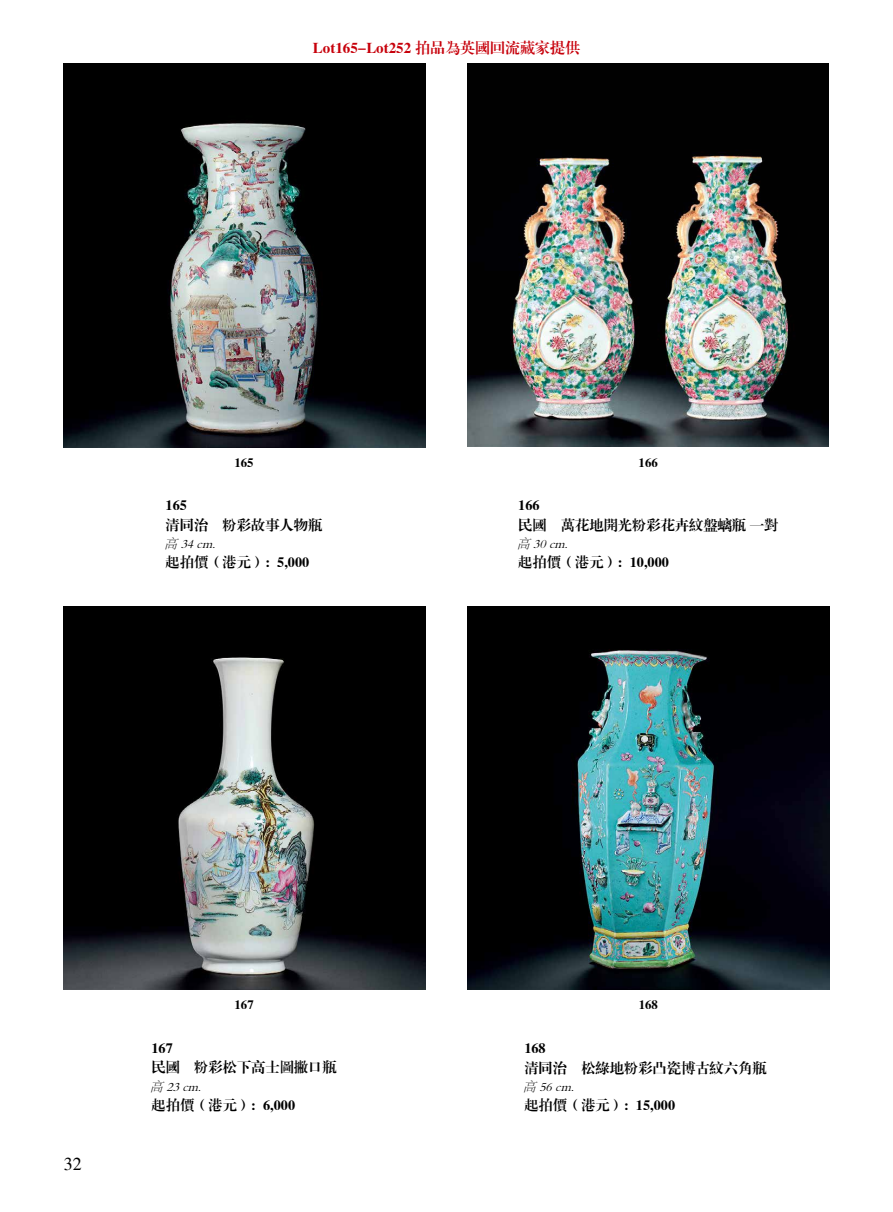
<style>
.page{position:relative;width:893px;height:1212px;background:#fff}
.page>*{position:absolute;margin:0;border:0;box-sizing:border-box;transform-origin:0 0}
.t1{font:18px "Times";color:#000}
.t2{font:15px "FZXBSFW GB1 0";color:#c7000b}
.t3{font:14.25px/19.5px "FZXBSFW GB1 0";color:#000}
.t4{font:italic 12.75px "FZSYFW GB1 0";color:#000}
.t5{font:12.75px "FZXBSFW GB1 0";color:#000}
.s1{font-family:"FZXBSK GBK1 0"}
</style>
<div class="page">
<img style="left:467px;top:64px;width:362px;height:383px">
<img style="left:467px;top:607px;width:362px;height:383px">
<img style="left:63px;top:607px;width:362px;height:383px">
<img style="left:63px;top:64px;width:362px;height:383px">
<p class="t2" style="left:313px;top:40px;width:269px">Lot165-Lot252 拍品为英国回流藏家提供</p>
<p class="t5" style="left:234px;top:455px;width:21px">165</p>
<p class="t5" style="left:639px;top:455px;width:21px">166</p>
<p class="t3" style="left:166px;top:496px;width:158px">165<br>清同治 粉彩故事人物瓶</p>
<p class="t4" style="left:164px;top:537px;width:56px">高 34cm.</p>
<p class="t3" style="left:166px;top:553px;width:145px">起拍价（港元）: 5,000</p>
<p class="t3" style="left:518px;top:496px;width:262px">166<br>民国 万花地开光粉彩花卉纹盘螭瓶 一对</p>
<p class="t4" style="left:517px;top:537px;width:56px">高 30cm.</p>
<p class="t3" style="left:518px;top:553px;width:152px">起拍价（港元）: 10,000</p>
<p class="t1" style="left:64px;top:1153px;width:19px">32</p>
<p class="t5" style="left:235px;top:998px;width:21px">167</p>
<p class="t5" style="left:639px;top:998px;width:21px">168</p>
<p class="t3" style="left:152px;top:1039px;width:187px">167<br>民国 粉彩<span class="s1">松</span>下高士图撇口瓶</p>
<p class="t4" style="left:150px;top:1079px;width:56px">高 23cm.</p>
<p class="t3" style="left:152px;top:1096px;width:145px">起拍价（港元）: 6,000</p>
<p class="t3" style="left:524px;top:1039px;width:244px">168<br>清同治 <span class="s1">松</span>绿地粉彩凸瓷博古纹六角瓶</p>
<p class="t4" style="left:523px;top:1080px;width:56px">高 56cm.</p>
<p class="t3" style="left:524px;top:1096px;width:152px">起拍价（港元）: 15,000</p>
</div>
